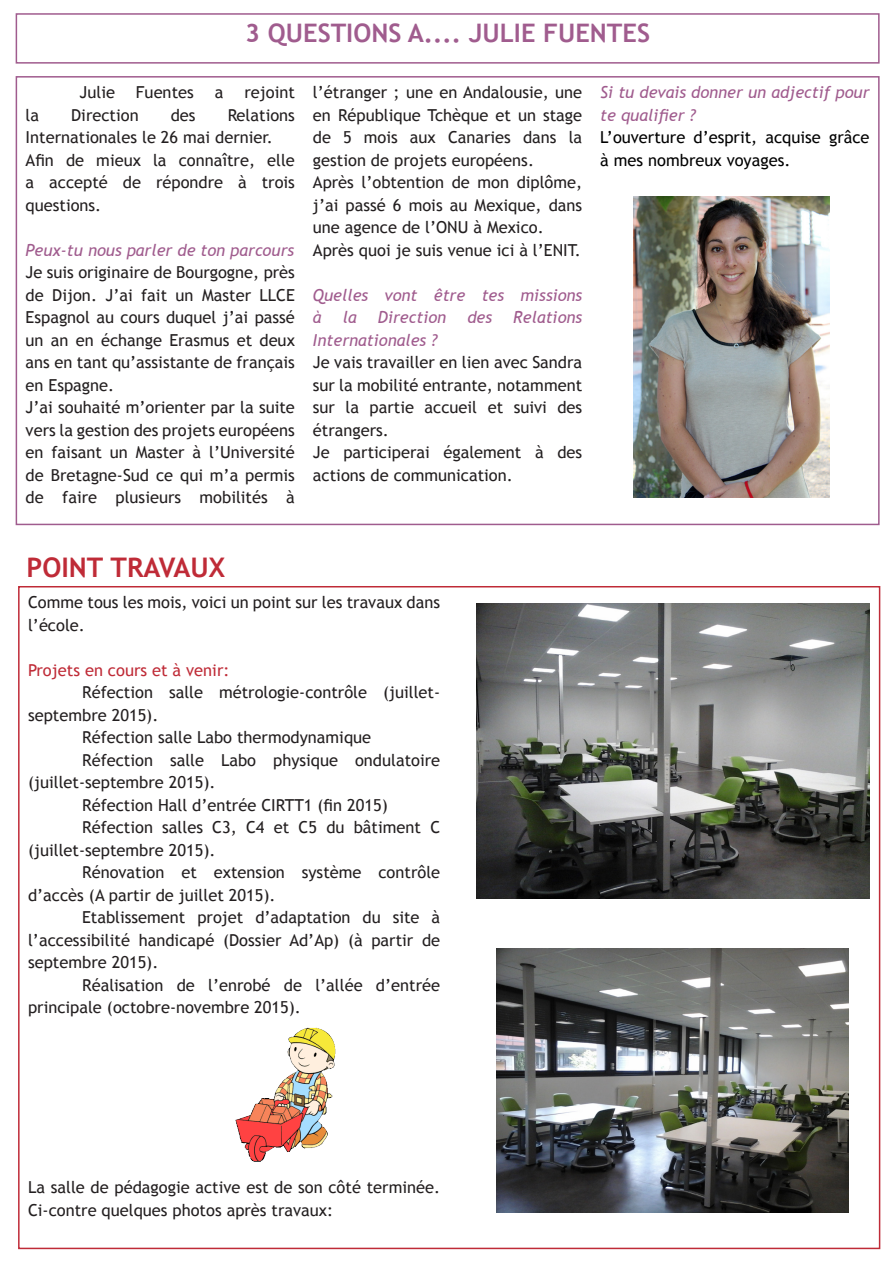
<style>
.page{position:relative;width:893px;height:1263px;background:#fff}
.page>*{position:absolute;margin:0;border:0;box-sizing:border-box;transform-origin:0 0}
.t1{font:700 27px "Trebuchet MS";color:#bf2b37}
.t2{font:700 25.5px "Trebuchet MS";color:#a05c8e}
.t3{font:16.5px/22.5px "Trebuchet MS";color:#231f20}
.t4{font:italic 16.5px/22.5px "Trebuchet MS";color:#a05c8e}
.t5{font:16.5px/22.5px "Trebuchet MS";color:#000}
.t6{font:16.5px "Trebuchet MS";color:#bf2b37}
</style>
<div class="page">
<div style="left:16px;top:76px;width:864px;height:449px;border:2px solid #a05c8e"></div>
<div style="left:16px;top:13px;width:864px;height:51px;border:2px solid #a05c8e"></div>
<img style="left:634px;top:197px;width:196px;height:300px">
<img style="left:497px;top:948px;width:352px;height:264px">
<img style="left:476px;top:604px;width:394px;height:295px">
<img style="left:235px;top:1027px;width:101px;height:135px">
<p class="t2" style="left:245px;top:17px;width:406px">3 QUESTIONS A.... JULIE FUENTES</p>
<p class="t3" style="left:80px;top:81px;width:37px">Julie</p>
<p class="t3" style="left:136px;top:81px;width:59px">Fuentes</p>
<p class="t3" style="left:215px;top:81px;width:10px">a</p>
<p class="t3" style="left:244px;top:81px;width:52px">rejoint</p>
<p class="t3" style="left:26px;top:104px;width:271px;text-indent:202px">Relations<br>Internationales le 26 mai dernier.</p>
<p class="t3" style="left:26px;top:149px;width:271px;text-align:justify">Afin de mieux la connaître, elle a accepté de répondre à trois questions.</p>
<p class="t4" style="left:26px;top:239px;width:270px">Peux-tu nous parler de ton parcours</p>
<p class="t3" style="left:26px;top:261px;width:271px;text-align:justify">Je suis originaire de Bourgogne, près de Dijon. J’ai fait un Master LLCE Espagnol au cours duquel j’ai passé un an en échange Erasmus et deux ans en tant qu’assistante de français en Espagne.</p>
<p class="t3" style="left:26px;top:396px;width:271px;text-align:justify">J’ai souhaité m’orienter par la suite vers la gestion des projets européens en faisant un Master à l’Université de Bretagne-Sud ce qui m’a permis de faire plusieurs mobilités à</p>
<p class="t3" style="left:26px;top:104px;width:15px">la</p>
<p class="t3" style="left:71px;top:104px;width:69px">Direction</p>
<p class="t3" style="left:171px;top:104px;width:26px">des</p>
<p class="t3" style="left:313px;top:81px;width:271px;text-align:justify">l’étranger ; une en Andalousie, une en République Tchèque et un stage de 5 mois aux Canaries dans la gestion de projets européens.</p>
<p class="t3" style="left:313px;top:171px;width:271px;text-align:justify">Après l’obtention de mon diplôme, j’ai passé 6 mois au Mexique, dans une agence de l’ONU à Mexico.</p>
<p class="t3" style="left:313px;top:239px;width:269px">Après quoi je suis venue ici à l’ENIT.</p>
<p class="t4" style="left:313px;top:284px;width:271px">Quelles vont être tes missions à</p>
<p class="t4" style="left:343px;top:306px;width:15px">la</p>
<p class="t4" style="left:378px;top:306px;width:70px">Direction</p>
<p class="t4" style="left:467px;top:306px;width:26px">des</p>
<p class="t4" style="left:513px;top:306px;width:70px">Relations</p>
<p class="t4" style="left:313px;top:329px;width:126px">Internationales ?</p>
<p class="t3" style="left:313px;top:351px;width:271px;text-align:justify">Je vais travailler en lien avec Sandra sur la mobilité entrante, notamment sur la partie accueil et suivi des étrangers.</p>
<p class="t3" style="left:313px;top:441px;width:271px">Je participerai également à des actions de communication.</p>
<p class="t4" style="left:600px;top:81px;width:271px">Si tu devais donner un adjectif pour te qualifier ?</p>
<p class="t5" style="left:600px;top:126px;width:271px">L’ouverture d’esprit, acquise grâce à mes nombreux voyages.</p>
<p class="t1" style="left:27px;top:550px;width:200px">POINT TRAVAUX</p>
<p class="t3" style="left:28px;top:591px;width:414px">Comme tous les mois, voici un point sur les travaux dans l’école.</p>
<p class="t6" style="left:28px;top:659px;width:203px">Projets en cours et à venir:</p>
<p class="t3" style="left:28px;top:681px;width:414px;text-indent:54px">Réfection salle métrologie-contrôle (juillet&shy;septembre 2015).</p>
<p class="t3" style="left:82px;top:726px;width:291px">Réfection salle Labo thermodynamique</p>
<p class="t3" style="left:28px;top:748px;width:414px;text-indent:54px">Réfection salle Labo physique ondulatoire (juillet-septembre 2015).</p>
<p class="t3" style="left:82px;top:793px;width:307px">Réfection Hall d’entrée CIRTT1 (fin 2015)</p>
<p class="t3" style="left:28px;top:816px;width:414px;text-indent:54px">Réfection salles C3, C4 et C5 du bâtiment C (juillet-septembre 2015).</p>
<p class="t3" style="left:28px;top:861px;width:414px;text-indent:54px">Rénovation et extension système contrôle d’accès (A partir de juillet 2015).</p>
<p class="t3" style="left:28px;top:906px;width:414px;text-align:justify;text-indent:54px">Etablissement projet d’adaptation du site à l’accessibilité handicapé (Dossier Ad’Ap) (à partir de septembre 2015).</p>
<p class="t3" style="left:28px;top:973px;width:414px;text-indent:54px">Réalisation de l’enrobé de l’allée d’entrée principale (octobre-novembre 2015).</p>
<p class="t3" style="left:28px;top:1176px;width:414px">La salle de pédagogie active est de son côté terminée.<br>Ci-contre quelques photos après travaux:</p>
</div>
